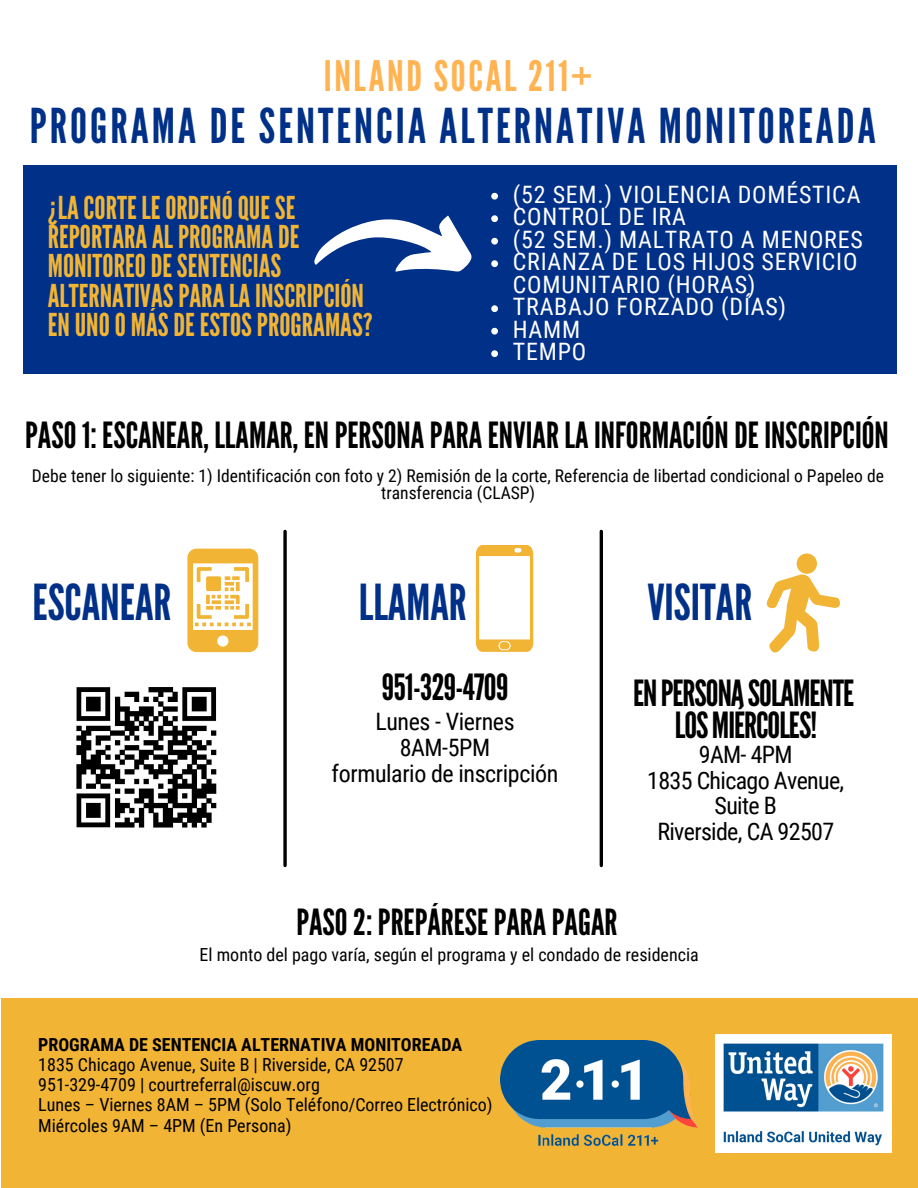
<style>
.page{position:relative;width:918px;height:1188px;background:#fff}
.page>*{position:absolute;margin:0;border:0;box-sizing:border-box;transform-origin:0 0}
.t1{font:49.5px "League Gothic";color:#003087}
.t2{font:48px "League Gothic";letter-spacing:.065em;color:#003087}
.t3{font:42px "League Gothic";letter-spacing:.065em;color:#ffb351}
.t4{font:36px "League Gothic";color:#000}
.t5{font:36px/31.5px "League Gothic";letter-spacing:-.03em;color:#000;text-align:center}
.t6{font:31.5px/29.2px "League Gothic";color:#f1b434}
.t7{font:24px/22.5px "Roboto Condensed";letter-spacing:.03em;color:#fff}
.t8{font:24px/25.8px "Roboto Condensed";letter-spacing:-.025em;color:#000;text-align:center}
.t9{font:18px/20.2px "Roboto Condensed";color:#000}
.t10{font:700 18px "Roboto Condensed";color:#000}
.t11{font:17.55px/17.5px "Roboto Condensed";color:#000;text-align:center}
</style>
<div class="page">
<div style="left:23px;top:165px;width:873px;height:208px;background:#003087"></div>
<svg style="left:283px;top:531px;width:4px;height:335px"></svg>
<svg style="left:767px;top:553px;width:73px;height:99px"></svg>
<hr style="left:600px;top:531px;width:3px;height:335px;background:#000">
<svg style="left:476px;top:545px;width:57px;height:107px"></svg>
<div style="left:500px;top:642px;width:9px;height:7px;background:#f1b434;border-radius:3px"></div>
<svg style="left:314px;top:216px;width:158px;height:56px"></svg>
<div style="left:1px;top:998px;width:916px;height:190px;background:#f1b434"></div>
<img style="left:500px;top:1040px;width:197px;height:106px">
<img style="left:715px;top:1035px;width:177px;height:118px">
<svg style="left:187px;top:549px;width:71px;height:103px"></svg>
<img style="left:76px;top:687px;width:141px;height:141px">
<svg style="left:491px;top:193px;width:7px;height:7px"></svg>
<svg style="left:491px;top:215px;width:7px;height:7px"></svg>
<svg style="left:491px;top:238px;width:7px;height:7px"></svg>
<svg style="left:491px;top:260px;width:7px;height:7px"></svg>
<svg style="left:491px;top:305px;width:7px;height:7px"></svg>
<svg style="left:491px;top:328px;width:7px;height:7px"></svg>
<svg style="left:491px;top:350px;width:7px;height:7px"></svg>
<h3 class="t3" style="left:324px;top:52px;width:270px">INLAND SOCAL 211+</h3>
<h2 class="t2" style="left:30px;top:98px;width:848px">PROGRAMA DE SENTENCIA ALTERNATIVA MONITOREADA</h2>
<h3 class="t6" style="left:48px;top:194px;width:326px">¿LACORTE LEORDENÓQUESE<br>REPORTARAALPROGRAMADE<br>MONITOREODESENTENCIAS<br>ALTERNATIVASPARALAINSCRIPCIÓN<br>ENUNOO MÁSDE ESTOSPROGRAMAS?</h3>
<h3 class="t7" style="left:513px;top:183px;width:351px">(52 SEM.) VIOLENCIA DOMÉSTICA<br>CONTROL DE IRA<br>(52 SEM.) MALTRATO A MENORES<br>CRIANZA DE LOS HIJOS SERVICIO<br>COMUNITARIO (HORAS)<br>TRABAJO FORZADO (DÍAS)<br>HAMM<br>TEMPO</h3>
<h3 class="t4" style="left:25px;top:414px;width:865px">PASO1: ESCANEAR, LLAMAR, ENPERSONAPARAENVIARLAINFORMACIÓNDE INSCRIPCIÓN</h3>
<p class="t11" style="left:32px;top:467px;width:853px">Debe tener lo siguiente: 1) Identificación con foto y 2) Remisión de la corte, Referencia de libertad condicional o Papeleo de transferencia (CLASP)</p>
<h1 class="t1" style="left:32px;top:574px;width:140px">ESCANEAR</h1>
<h1 class="t1" style="left:359px;top:574px;width:110px">LLAMAR</h1>
<h1 class="t1" style="left:647px;top:574px;width:106px">VISITAR</h1>
<h3 class="t4" style="left:382px;top:666px;width:128px">951-329-4709</h3>
<h3 class="t8" style="left:332px;top:709px;width:228px">Lunes - Viernes<br>8AM-5PM<br>formulario de inscripción</h3>
<h3 class="t5" style="left:633px;top:679px;width:223px">ENPERSONASOLAMENTE<br>LOSMIÉRCOLES!</h3>
<h3 class="t8" style="left:647px;top:742px;width:199px">9AM- 4PM<br>1835 Chicago Avenue,<br>Suite B<br>Riverside, CA 92507</h3>
<h3 class="t4" style="left:296px;top:901px;width:323px">PASO2:PREPÁRESEPARAPAGAR</h3>
<p class="t9" style="left:200px;top:945px;width:501px">El monto del pago varía, según el programa y el condado de residencia</p>
<p class="t10" style="left:38px;top:1034px;width:425px">PROGRAMA DE SENTENCIA ALTERNATIVA MONITOREADA</p>
<p class="t9" style="left:38px;top:1055px;width:456px">1835 Chicago Avenue, Suite B | Riverside, CA 92507<br>951-329-4709 | courtreferral@iscuw.org<br>Lunes – Viernes 8AM – 5PM (Solo Teléfono/Correo Electrónico)<br>Miércoles 9AM – 4PM (En Persona)</p>
</div>
